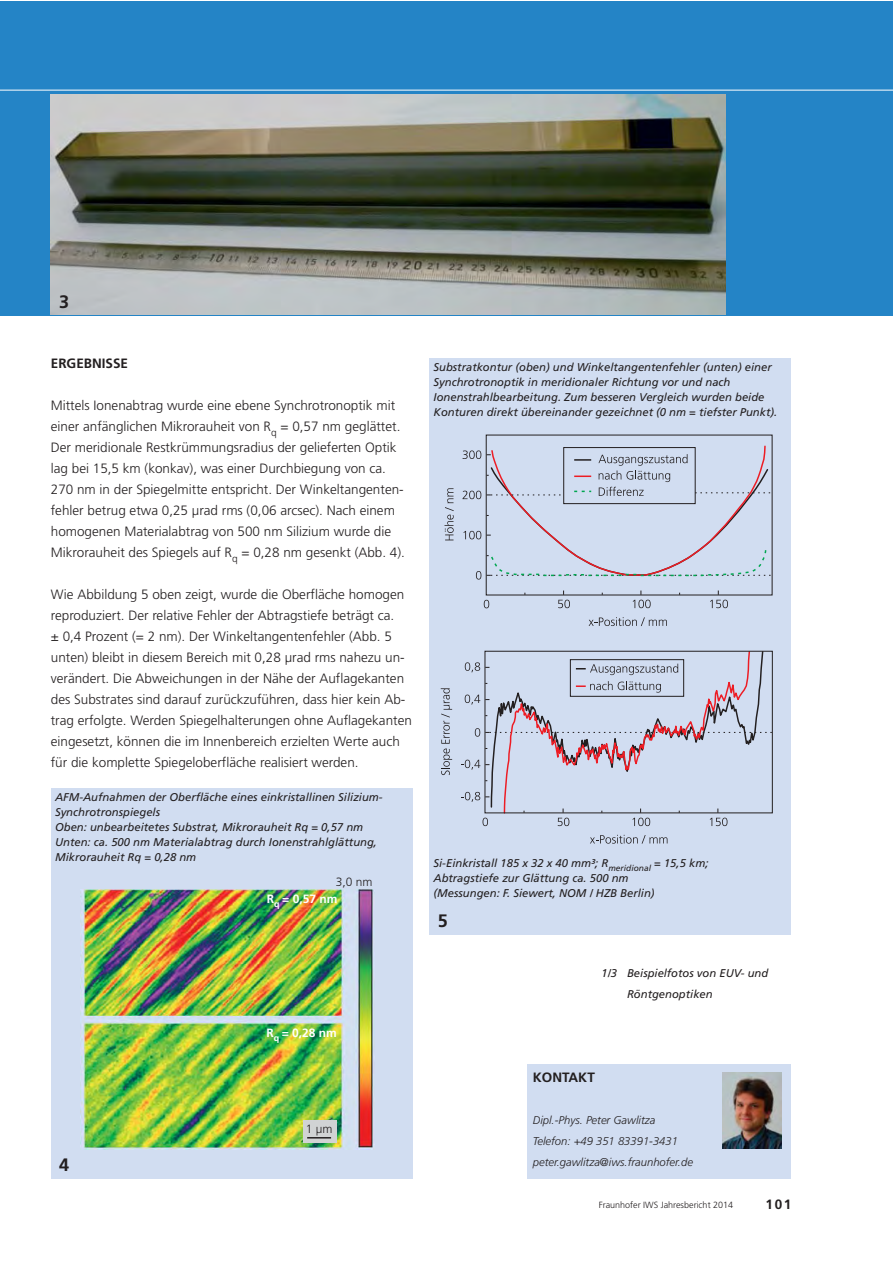
<style>
.page{position:relative;width:893px;height:1263px;background:#fff}
.page>*{position:absolute;margin:0;border:0;box-sizing:border-box;transform-origin:0 0}
.t1{font:700 18px "Frutiger LT Com";color:#231f20}
.t2{font:300 13.5px/21px "Frutiger LT Com";color:#231f20}
.t3{font:700 13.5px "Frutiger LT Com";color:#231f20}
.t4{font:700 12px/17.5px "Frutiger LT Com";color:#fff}
.t5{font:300 12px "Frutiger LT Com";color:#231f20}
.t6{font:italic 11.25px/15px "Frutiger LT Com";color:#231f20}
.t7{font:italic 300 11.25px/21px "Frutiger LT Com";color:#231f20}
.t8{font:300 9px "Frutiger LT Com";color:#231f20}
.s1{font-weight:300;color:#231f20}
</style>
<div class="page">
<div style="left:0;top:2px;width:892px;height:313px;background:#2484c6"></div>
<hr style="left:0;top:90px;width:892px;height:1px;background:#fff">
<div style="left:527px;top:1064px;width:264px;height:115px;background:#d1ddf1"></div>
<img style="left:723px;top:1072px;width:59px;height:77px">
<img style="left:51px;top:94px;width:674px;height:221px">
<div style="left:51px;top:788px;width:361px;height:391px;background:#d1ddf1"></div>
<img style="left:81px;top:889px;width:294px;height:260px">
<div style="left:429px;top:358px;width:362px;height:577px;background:#d1ddf1"></div>
<svg style="left:588px;top:617px;width:79px;height:9px"></svg>
<svg style="left:484px;top:600px;width:5px;height:8px"></svg>
<svg style="left:558px;top:591px;width:12px;height:17px"></svg>
<svg style="left:633px;top:591px;width:18px;height:17px"></svg>
<svg style="left:710px;top:591px;width:18px;height:17px"></svg>
<svg style="left:444px;top:488px;width:10px;height:52px"></svg>
<svg style="left:462px;top:445px;width:310px;height:135px"></svg>
<svg style="left:590px;top:835px;width:77px;height:9px"></svg>
<svg style="left:441px;top:688px;width:11px;height:87px"></svg>
<svg style="left:461px;top:651px;width:311px;height:175px"></svg>
<div style="left:485px;top:651px;width:288px;height:162px;border:1px solid #231f20"></div>
<div style="left:570px;top:659px;width:114px;height:38px;border:1px solid #231f20"></div>
<div style="left:303px;top:1120px;width:33px;height:22px;background:#d1d3d4"></div>
<hr style="left:307px;top:1137px;width:24px;height:2px;background:#231f20">
<h1 class="t1" style="left:59px;top:294px;width:12px">3</h1>
<p class="t3" style="left:51px;top:358px;width:79px">ERGEBNISSE</p>
<p class="t2" style="left:51px;top:396px;width:356px">Mittels Ionenabtrag wurde eine ebene Synchrotronoptik mit einer anfänglichen Mikrorauheit von R<sub>q</sub> = 0,57 nm geglättet.<br>Der meridionale Restkrümmungsradius der gelieferten Optik lag bei 15,5 km (konkav), was einer Durchbiegung von ca.<br>270 nm in der Spiegelmitte entspricht. Der Winkeltangenten&shy;fehler betrug etwa 0,25 μrad rms (0,06 arcsec). Nach einem homogenen Materialabtrag von 500 nm Silizium wurde die Mikrorauheit des Spiegels auf R<sub>q</sub> = 0,28 nm gesenkt (Abb. 4).</p>
<p class="t2" style="left:51px;top:585px;width:363px">Wie Abbildung 5 oben zeigt, wurde die Oberfläche homogen reproduziert. Der relative Fehler der Abtragstiefe beträgt ca.<br>± 0,4 Prozent (= 2 nm). Der Winkeltangentenfehler (Abb. 5 unten) bleibt in diesem Bereich mit 0,28 μrad rms nahezu un&shy;verändert. Die Abweichungen in der Nähe der Auflagekanten des Substrates sind darauf zurückzuführen, dass hier kein Ab&shy;trag erfolgte. Werden Spiegelhalterungen ohne Auflagekanten eingesetzt, können die im Innenbereich erzielten Werte auch für die komplette Spiegeloberfläche realisiert werden.</p>
<p class="t6" style="left:55px;top:791px;width:329px">AFM-Aufnahmen der Oberfläche eines einkristallinen Silizium-Synchrotronspiegels<br>Oben: unbearbeitetes Substrat, Mikrorauheit Rq = 0,57 nm Unten: ca. 500 nm Materialabtrag durch Ionenstrahlglättung, Mikrorauheit Rq = 0,28 nm</p>
<p class="t4" style="left:267px;top:874px;width:107px;text-indent:69px"><span class="s1">3,0 nm<br></span>R<sub>q</sub> = 0,57 nm</p>
<p class="t4" style="left:266px;top:1025px;width:72px">R<sub>q</sub> = 0,28 nm</p>
<h1 class="t1" style="left:59px;top:1157px;width:12px">4</h1>
<p class="t5" style="left:306px;top:1124px;width:28px">1 μm</p>
<p class="t6" style="left:433px;top:360px;width:345px">Substratkontur (oben) und Winkeltangentenfehler (unten) einer Synchrotronoptik in meridionaler Richtung vor und nach Ionenstrahlbearbeitung. Zum besseren Vergleich wurden beide Konturen direkt übereinander gezeichnet (0 nm = tiefster Punkt).</p>
<p class="t6" style="left:433px;top:857px;width:276px">Si-Einkristall 185 x 32 x 40 mm³; R<sub>meridional</sub> = 15,5 km;<br>Abtragstiefe zur Glättung ca. 500 nm<br>(Messungen: F. Siewert, NOM / HZB Berlin)</p>
<h1 class="t1" style="left:438px;top:914px;width:12px">5</h1>
<p class="t6" style="left:627px;top:964px;width:143px;line-height:21px;text-indent:-26px">1/3 Beispielfotos von EUV- und<br>Röntgenoptiken</p>
<p class="t3" style="left:533px;top:1072px;width:63px">KONTAKT</p>
<p class="t7" style="left:533px;top:1111px;width:162px">Dipl.-Phys. Peter Gawlitza<br>Telefon: +49 351 83391-3431 peter.gawlitza@iws.fraunhofer.de</p>
<p class="t8" style="left:599px;top:1201px;width:136px">Fraunhofer IWS Jahresbericht 2014</p>
<p class="t3" style="left:765px;top:1199px;width:28px">101</p>
</div>
